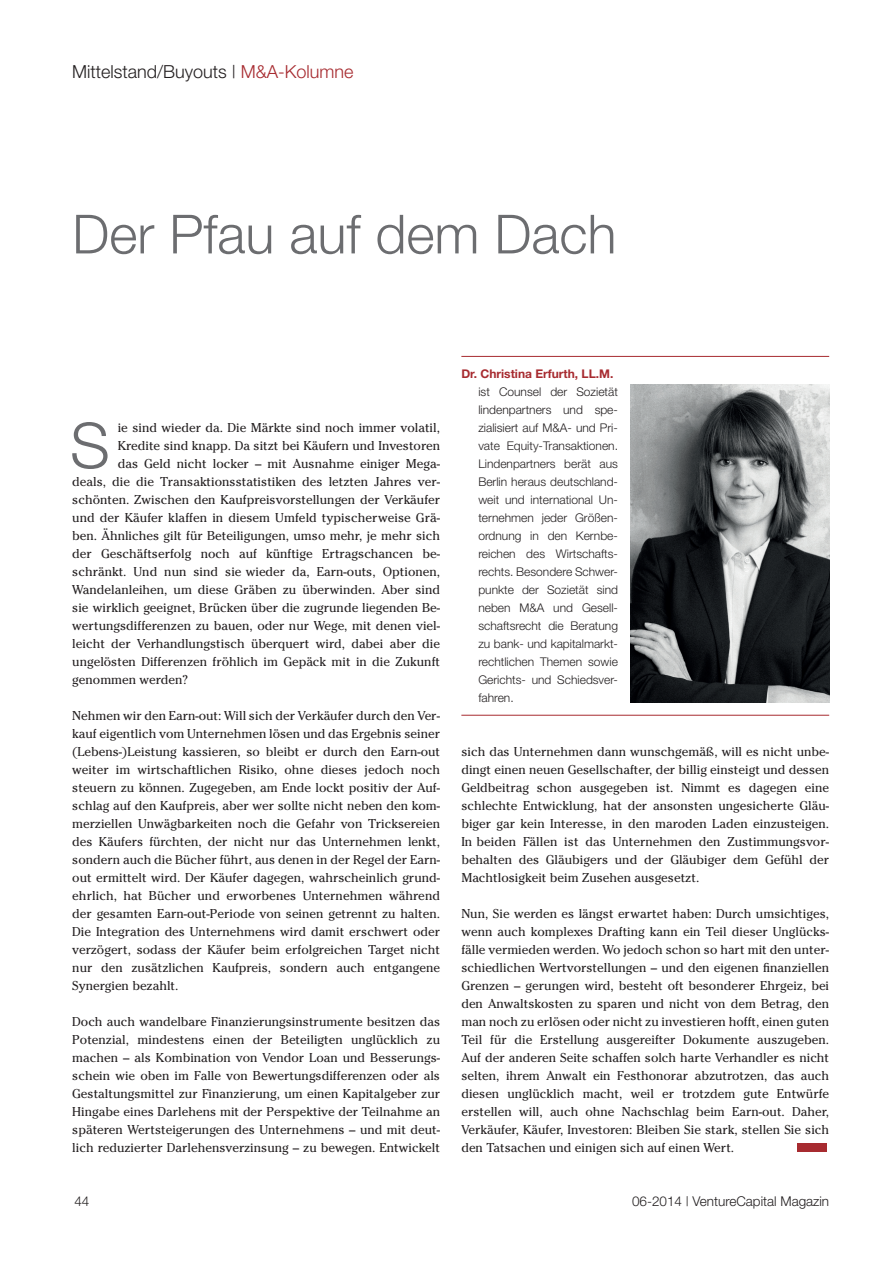
<style>
.page{position:relative;width:893px;height:1263px;background:#fff}
.page>*{position:absolute;margin:0;border:0;box-sizing:border-box;transform-origin:0 0}
.t1{font:300 63.15px "Helvetica Neue";color:#6c6d70}
.t2{font:300 54px "Helvetica Neue";color:#6c6d70}
.t3{font:300 18px "Helvetica Neue";color:#231f20}
.t4{font:300 13.5px "Helvetica Neue";color:#231f20}
.t5{font:12.75px/18px "Cheltenham";color:#231f20;text-align:justify}
.t6{font:300 12px/18px "Helvetica Neue";color:#231f20;text-align:justify}
.t7{font:700 12px "Helvetica Neue";color:#a72b30}
.s1{color:#a72b30}
</style>
<div class="page">
<hr style="left:461px;top:356px;width:368px;height:1px;background:#a72b30">
<hr style="left:461px;top:715px;width:368px;height:1px;background:#a72b30">
<img style="left:631px;top:385px;width:198px;height:317px">
<div style="left:797px;top:1143px;width:30px;height:9px;background:#a72b30"></div>
<h3 class="t3" style="left:72px;top:61px;width:283px">Mittelstand/Buyouts | <span class="s1">M&amp;A-Kolumne</span></h3>
<h2 class="t2" style="left:72px;top:201px;width:546px">Der Pfau auf dem Dach</h2>
<h1 class="t1" style="left:70px;top:407px;width:41px">S</h1>
<p class="t5" style="left:118px;top:418px;width:324px">ie sind wieder da. Die Märkte sind noch immer volatil,</p>
<p class="t5" style="left:118px;top:436px;width:324px">Kredite sind knapp. Da sitzt bei Käufern und Investoren</p>
<p class="t5" style="left:118px;top:454px;width:324px">das Geld nicht locker – mit Ausnahme einiger Mega-</p>
<p class="t5" style="left:72px;top:472px;width:369px">deals, die die Transaktionsstatistiken des letzten Jahres ver-</p>
<p class="t5" style="left:72px;top:490px;width:369px">schönten. Zwischen den Kaufpreisvorstellungen der Verkäufer</p>
<p class="t5" style="left:72px;top:508px;width:369px">und der Käufer klaffen in diesem Umfeld typischerweise Grä-</p>
<p class="t5" style="left:72px;top:526px;width:369px">ben. Ähnliches gilt für Beteiligungen, umso mehr, je mehr sich</p>
<p class="t5" style="left:72px;top:544px;width:369px">der Geschäftserfolg noch auf künftige Ertragschancen be-</p>
<p class="t5" style="left:72px;top:562px;width:369px">schränkt. Und nun sind sie wieder da, Earn-outs, Optionen,</p>
<p class="t5" style="left:72px;top:580px;width:369px">Wandelanleihen, um diese Gräben zu überwinden. Aber sind</p>
<p class="t5" style="left:72px;top:598px;width:369px">sie wirklich geeignet, Brücken über die zugrunde liegenden Be-</p>
<p class="t5" style="left:72px;top:617px;width:369px">wertungsdifferenzen zu bauen, oder nur Wege, mit denen viel-</p>
<p class="t5" style="left:72px;top:635px;width:369px">leicht der Verhandlungstisch überquert wird, dabei aber die</p>
<p class="t5" style="left:72px;top:653px;width:369px">ungelösten Differenzen fröhlich im Gepäck mit in die Zukunft</p>
<p class="t5" style="left:72px;top:671px;width:117px">genommen werden?</p>
<p class="t5" style="left:72px;top:707px;width:369px">Nehmen wir den Earn-out: Will sich der Verkäufer durch den Ver&shy;kauf eigentlich vom Unternehmen lösen und das Ergebnis seiner (Lebens-)Leistung kassieren, so bleibt er durch den Earn-out weiter im wirtschaftlichen Risiko, ohne dieses jedoch noch steuern zu können. Zugegeben, am Ende lockt positiv der Auf&shy;schlag auf den Kaufpreis, aber wer sollte nicht neben den kom&shy;merziellen Unwägbarkeiten noch die Gefahr von Tricksereien des Käufers fürchten, der nicht nur das Unternehmen lenkt, sondern auch die Bücher führt, aus denen in der Regel der Earn&shy;out ermittelt wird. Der Käufer dagegen, wahrscheinlich grund&shy;ehrlich, hat Bücher und erworbenes Unternehmen während der gesamten Earn-out-Periode von seinen getrennt zu halten.<br>Die Integration des Unternehmens wird damit erschwert oder verzögert, sodass der Käufer beim erfolgreichen Target nicht nur den zusätzlichen Kaufpreis, sondern auch entgangene Synergien bezahlt.</p>
<p class="t5" style="left:72px;top:1013px;width:369px">Doch auch wandelbare Finanzierungsinstrumente besitzen das Potenzial, mindestens einen der Beteiligten unglücklich zu machen – als Kombination von Vendor Loan und Besserungs&shy;schein wie oben im Falle von Bewertungsdifferenzen oder als Gestaltungsmittel zur Finanzierung, um einen Kapitalgeber zur Hingabe eines Darlehens mit der Perspektive der Teilnahme an späteren Wertsteigerungen des Unternehmens – und mit deut&shy;lich reduzierter Darlehensverzinsung – zu bewegen. Entwickelt</p>
<p class="t7" style="left:461px;top:366px;width:154px">Dr. Christina Erfurth, LL.M.</p>
<p class="t6" style="left:478px;top:382px;width:141px">ist Counsel der Sozietät lindenpartners und spe&shy;zialisiert auf M&amp;A- und Pri&shy;vate Equity-Transaktionen.<br>Lindenpartners berät aus Berlin heraus deutschland&shy;weit und international Un&shy;ternehmen jeder Größen&shy;ordnung in den Kernbe&shy;reichen des Wirtschafts&shy;rechts. Besondere Schwer&shy;punkte der Sozietät sind neben M&amp;A und Gesell&shy;schaftsrecht die Beratung zu bank- und kapitalmarkt&shy;rechtlichen Themen sowie Gerichts- und Schiedsver&shy;fahren.</p>
<p class="t5" style="left:461px;top:742px;width:369px">sich das Unternehmen dann wunschgemäß, will es nicht unbe&shy;dingt einen neuen Gesellschafter, der billig einsteigt und dessen Geldbeitrag schon ausgegeben ist. Nimmt es dagegen eine schlechte Entwicklung, hat der ansonsten ungesicherte Gläu&shy;biger gar kein Interesse, in den maroden Laden einzusteigen.<br>In beiden Fällen ist das Unternehmen den Zustimmungsvor&shy;behalten des Gläubigers und der Gläubiger dem Gefühl der Machtlosigkeit beim Zusehen ausgesetzt.</p>
<p class="t5" style="left:461px;top:904px;width:369px">Nun, Sie werden es längst erwartet haben: Durch umsichtiges, wenn auch komplexes Drafting kann ein Teil dieser Unglücks&shy;fälle vermieden werden. Wo jedoch schon so hart mit den unter&shy;schiedlichen Wertvorstellungen – und den eigenen finanziellen Grenzen – gerungen wird, besteht oft besonderer Ehrgeiz, bei den Anwaltskosten zu sparen und nicht von dem Betrag, den man noch zu erlösen oder nicht zu investieren hofft, einen guten Teil für die Erstellung ausgereifter Dokumente auszugeben.<br>Auf der anderen Seite schaffen solch harte Verhandler es nicht selten, ihrem Anwalt ein Festhonorar abzutrotzen, das auch diesen unglücklich macht, weil er trotzdem gute Entwürfe erstellen will, auch ohne Nachschlag beim Earn-out. Daher, Verkäufer, Käufer, Investoren: Bleiben Sie stark, stellen Sie sich den Tatsachen und einigen sich auf einen Wert.</p>
<p class="t4" style="left:74px;top:1192px;width:17px">44</p>
<p class="t4" style="left:632px;top:1192px;width:199px">06-2014 | VentureCapital Magazin</p>
</div>
